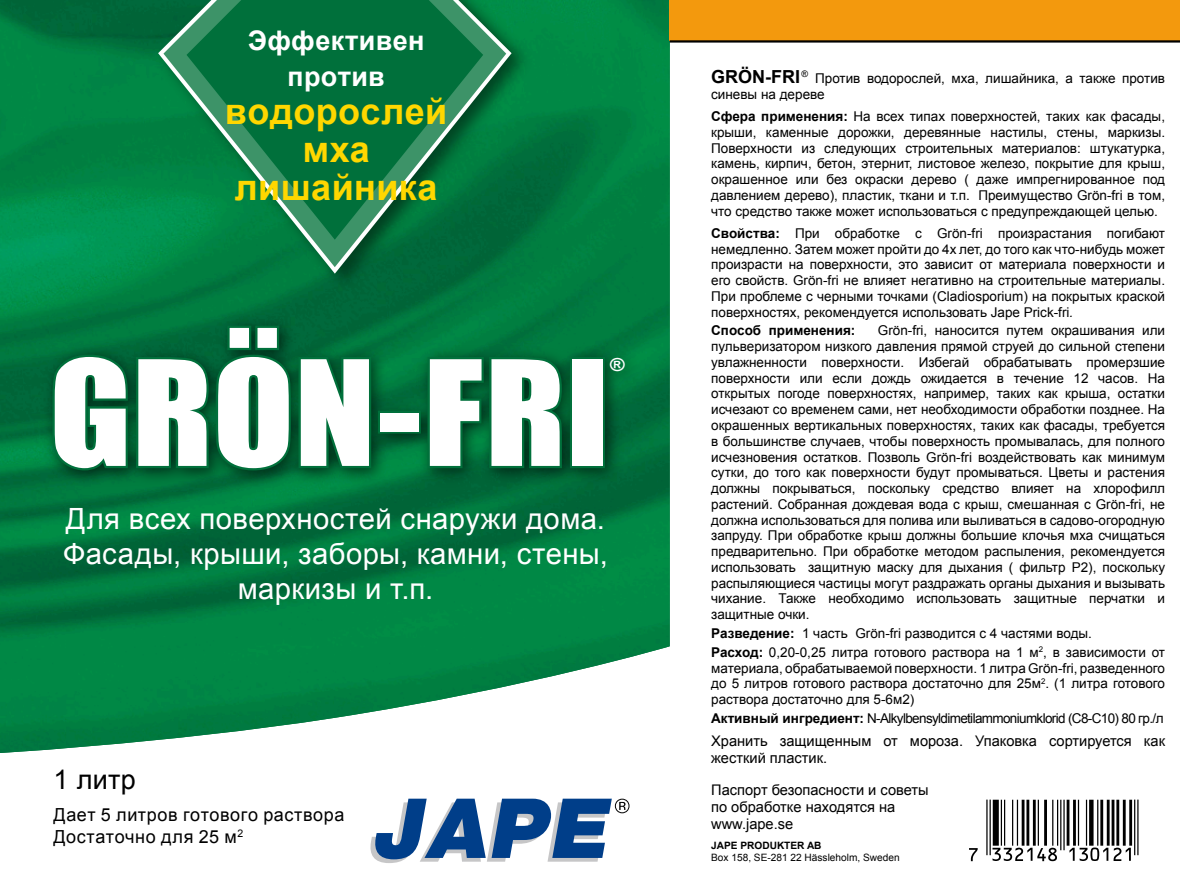
<style>
.page{position:relative;width:1180px;height:893px;background:#fff}
.page>*{position:absolute;margin:0;border:0;box-sizing:border-box;transform-origin:0 0}
.t1{font:135px "Impact";letter-spacing:.005em;color:#fff;scale:1.1 1}
.t2{font:700 36px "Arial";letter-spacing:.01em;color:#ffd700}
.t3{font:29.25px/35.1px "Arial";letter-spacing:.015em;color:#fff;text-align:center}
.t4{font:700 27px/36px "Arial";letter-spacing:.01em;color:#fff;text-align:center}
.t5{font:27px "Arial";color:#000}
.t6{font:18px "Arial";letter-spacing:.03em;color:#000}
.t7{font:700 18px "Arial";color:#000}
.t8{font:700 18px "Arial";color:#fff;scale:1.1 1}
.t9{font:14.62px/16.9px "Arial";color:#000}
.t10{font:13.5px/15.8px "Arial";color:#000;text-align:justify}
.t11{font:13.5px "Arial";letter-spacing:-.05em;color:#000}
.t12{font:700 13.5px "Arial";color:#000}
.t13{font:10.12px "Arial";color:#000}
.t14{font:700 10.12px "Arial";color:#000}
.s1{font-weight:700}
.s2{font-style:italic}
</style>
<div class="page">
<svg style="left:370px;top:799px;width:259px;height:64px"></svg>
<img style="left:0;top:0;width:670px;height:753px">
<div style="left:153px;top:0;width:383px;height:294px;background:#000;opacity:.5"></div>
<svg style="left:158px;top:0;width:354px;height:274px;background:#0d7d48"></svg>
<svg style="left:187px;top:0;width:296px;height:240px;background:#0e7a46"></svg>
<div style="left:38px;top:313px;width:605px;height:179px;background:#000;opacity:.6"></div>
<svg style="left:50px;top:352px;width:323px;height:121px;background:#004a27"></svg>
<div style="left:378px;top:411px;width:43px;height:23px;border:4px solid #00703b"></div>
<svg style="left:425px;top:354px;width:140px;height:116px;background:#004d28"></svg>
<div style="left:570px;top:357px;width:35px;height:111px;border:4px solid #00703b"></div>
<div style="left:228px;top:327px;width:22px;height:22px;background:#fff"></div>
<div style="left:227px;top:326px;width:24px;height:24px;border:2px solid #00703b"></div>
<div style="left:256px;top:327px;width:22px;height:22px;background:#fff"></div>
<div style="left:255px;top:326px;width:24px;height:24px;border:2px solid #00703b"></div>
<svg style="left:969px;top:848px;width:9px;height:13px"></svg>
<hr style="left:989px;top:800px;width:2px;height:55px;background:#000">
<hr style="left:986px;top:800px;width:2px;height:55px;background:#000">
<svg style="left:992px;top:800px;width:66px;height:61px"></svg>
<hr style="left:1063px;top:800px;width:2px;height:50px;background:#000">
<hr style="left:1060px;top:800px;width:1px;height:50px;background:#000">
<svg style="left:1067px;top:800px;width:65px;height:61px"></svg>
<hr style="left:1137px;top:800px;width:1px;height:55px;background:#000">
<hr style="left:1134px;top:800px;width:1px;height:55px;background:#000">
<div style="left:670px;top:0;width:510px;height:41px;background:#f3990d"></div>
<hr style="left:670px;top:40px;width:510px;height:3px;background:#000">
<p class="t4" style="left:248px;top:24px;width:178px">Эффективен против</p>
<p class="t2" style="left:225px;top:88px;width:224px">водорослей</p>
<p class="t2" style="left:303px;top:126px;width:69px">мха</p>
<p class="t2" style="left:235px;top:164px;width:204px">лишайника</p>
<p class="t1" style="left:50px;top:330px;width:510px">GRON-FRI</p>
<p class="t8" style="left:610px;top:353px;width:15px">®</p>
<p class="t3" style="left:63px;top:501px;width:546px">Для всех поверхностей снаружи дома.<br>Фасады, крыши, заборы, камни, стены, маркизы и т.п.</p>
<p class="t5" style="left:54px;top:762px;width:84px">1 литр</p>
<p class="t6" style="left:54px;top:803px;width:292px">Дает 5 литров готового раствора</p>
<p class="t6" style="left:54px;top:825px;width:191px">Достаточно для 25 м<sup>2</sup></p>
<p class="t7" style="left:711px;top:65px;width:99px">GRÖN-FRI <sup>®</sup></p>
<p class="t10" style="left:711px;top:71px;width:455px;text-indent:104px">Против водорослей, мха, лишайника, а также против синевы на дереве</p>
<p class="t10" style="left:711px;top:109px;width:455px"><span class="s1">Сфера применения:</span> На всех типах поверхностей, таких как фасады, крыши, каменные дорожки, деревянные настилы, стены, маркизы.<br>Поверхности из следующих строительных материалов: штукатурка, камень, кирпич, бетон, этернит, листовое железо, покрытие для крыш, окрашенное или без окраски дерево ( даже импрегнированное под давлением дерево), пластик, ткани и т.п. Преимущество Grön-fri в том, что средство также может использоваться с предупреждающей целью.</p>
<p class="t10" style="left:711px;top:225px;width:455px"><span class="s1">Свойства:</span> При обработке с Grön-fri произрастания погибают немедленно. Затем может пройти до 4х лет, до того как что-нибудь может произрасти на поверхности, это зависит от материала поверхности и его свойств. Grön-fri не влияет негативно на строительные материалы.<br>При проблеме с черными точками (Cladiosporium) на покрытых краской поверхностях, рекомендуется использовать Jape Prick-fri<span class="s2">.</span></p>
<p class="t12" style="left:711px;top:322px;width:146px">Способ применения:</p>
<p class="t10" style="left:711px;top:323px;width:455px;text-indent:167px">Grön-fri, наносится путем окрашивания или пульверизатором низкого давления прямой струей до сильной степени увлажненности поверхности. Избегай обрабатывать промерзшие поверхности или если дождь ожидается в течение 12 часов. На открытых погоде поверхностях, например, таких как крыша, остатки исчезают со временем сами, нет необходимости обработки позднее. На окрашенных вертикальных поверхностях, таких как фасады, требуется в большинстве случаев, чтобы поверхность промывалась, для полного исчезновения остатков. Позволь Grön-fri воздействовать как минимум сутки, до того как поверхности будут промываться. Цветы и растения должны покрываться, поскольку средство влияет на хлорофилл растений. Собранная дождевая вода с крыш, смешанная с Grön-fri, не должна использоваться для полива или выливаться в садово-огородную запруду. При обработке крыш должны большие клочья мха счищаться предварительно. При обработке методом распыления, рекомендуется использовать защитную маску для дыхания ( фильтр Р2), поскольку распыляющиеся частицы могут раздражать органы дыхания и вызывать чихание. Также необходимо использовать защитные перчатки и защитные очки.</p>
<p class="t10" style="left:711px;top:625px;width:382px"><span class="s1">Разведение:</span> 1 часть Grön-fri разводится с 4 частями воды.</p>
<p class="t10" style="left:711px;top:644px;width:455px"><span class="s1">Расход:</span> 0,20-0,25 литра готового раствора на 1 м<sup>2</sup>, в зависимости от материала, обрабатываемой поверхности. 1 литра Grön-fri, разведенного до 5 литров готового раствора достаточно для 25м<sup>2</sup>. (1 литра готового раствора достаточно для 5-6м2)</p>
<p class="t11" style="left:711px;top:709px;width:454px"><span class="s1">Активный ингредиент:</span> N-Alkylbensyldimetilammoniumklorid (C8-C10) 80 гр./л</p>
<p class="t9" style="left:711px;top:733px;width:455px">Хранить защищенным от мороза. Упаковка сортируется как жесткий пластик.</p>
<p class="t9" style="left:711px;top:782px;width:219px">Паспорт безопасности и советы по обработке находятся на www.jape.se</p>
<p class="t14" style="left:711px;top:839px;width:112px">JAPE PRODUKTER AB</p>
<p class="t13" style="left:711px;top:851px;width:190px">Box 158, SE-281 22 Hässleholm, Sweden</p>
</div>
